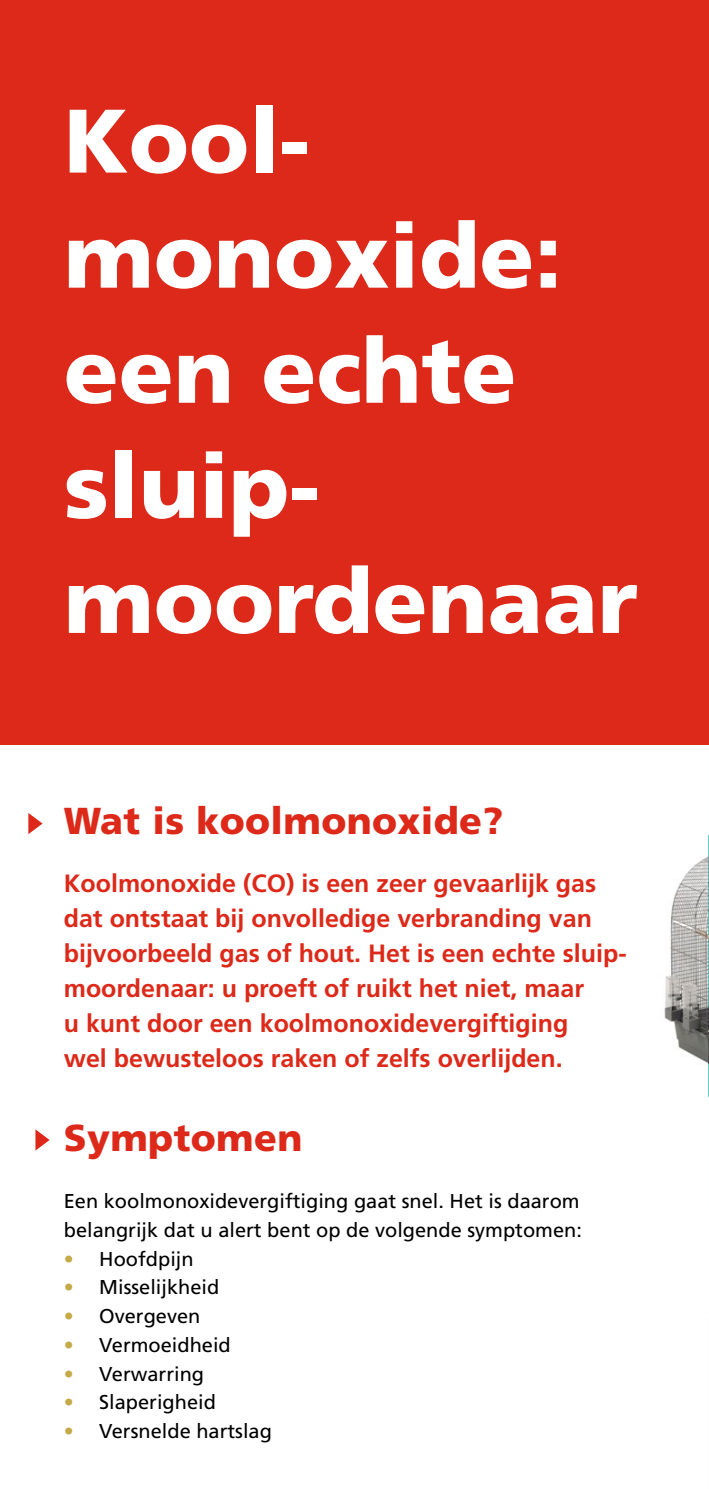
<style>
.page{position:relative;width:709px;height:1489px;background:#fff}
.page>*{position:absolute;margin:0;border:0;box-sizing:border-box;transform-origin:0 0}
.t1{font:900 90px/115px "Frutiger LT Std";color:#fff}
.t2{font:900 37.5px "Frutiger LT Std";letter-spacing:.01em;color:#dc2919}
.t3{font:700 25px/35px "Frutiger LT Std";color:#dc2919}
.t4{font:20px/28.8px "Frutiger LT Std";color:#000}
.s1{color:#c5aa48}
</style>
<div class="page">
<svg style="left:28px;top:813px;width:15px;height:21px"></svg>
<img style="left:664px;top:856px;width:44px;height:208px">
<img style="left:708px;top:835px;width:1px;height:261px">
<div style="left:0;top:0;width:709px;height:744px;background:#dc2919"></div>
<svg style="left:35px;top:1129px;width:15px;height:21px"></svg>
<h1 class="t1" style="left:64px;top:83px;width:575px">Kool&shy;monoxide: een echte sluip&shy;moordenaar</h1>
<h2 class="t2" style="left:64px;top:798px;width:441px">Wat is koolmonoxide?</h2>
<p class="t3" style="left:64px;top:865px;width:564px">Koolmonoxide (CO) is een zeer gevaarlijk gas dat ontstaat bij onvolledige verbranding van bijvoorbeeld gas of hout. Het is een echte sluip&shy;moordenaar: u proeft of ruikt het niet, maar<br>u kunt door een koolmonoxidevergiftiging<br>wel bewusteloos raken of zelfs overlijden.</p>
<h2 class="t2" style="left:64px;top:1114px;width:240px">Symptomen</h2>
<p class="t4" style="left:64px;top:1186px;width:519px">Een koolmonoxidevergiftiging gaat snel. Het is daarom belangrijk dat u alert bent op de volgende symptomen:</p>
<p class="t4" style="left:64px;top:1244px;width:131px"><span class="s1">•</span> Hoofdpijn</p>
<p class="t4" style="left:64px;top:1272px;width:157px"><span class="s1">•</span> Misselijkheid</p>
<p class="t4" style="left:64px;top:1301px;width:138px"><span class="s1">•</span> Overgeven</p>
<p class="t4" style="left:64px;top:1330px;width:168px"><span class="s1">•</span> Vermoeidheid</p>
<p class="t4" style="left:64px;top:1359px;width:142px"><span class="s1">•</span> Verwarring</p>
<p class="t4" style="left:64px;top:1387px;width:154px"><span class="s1">•</span> Slaperigheid</p>
<p class="t4" style="left:64px;top:1416px;width:210px"><span class="s1">•</span> Versnelde hartslag</p>
</div>
